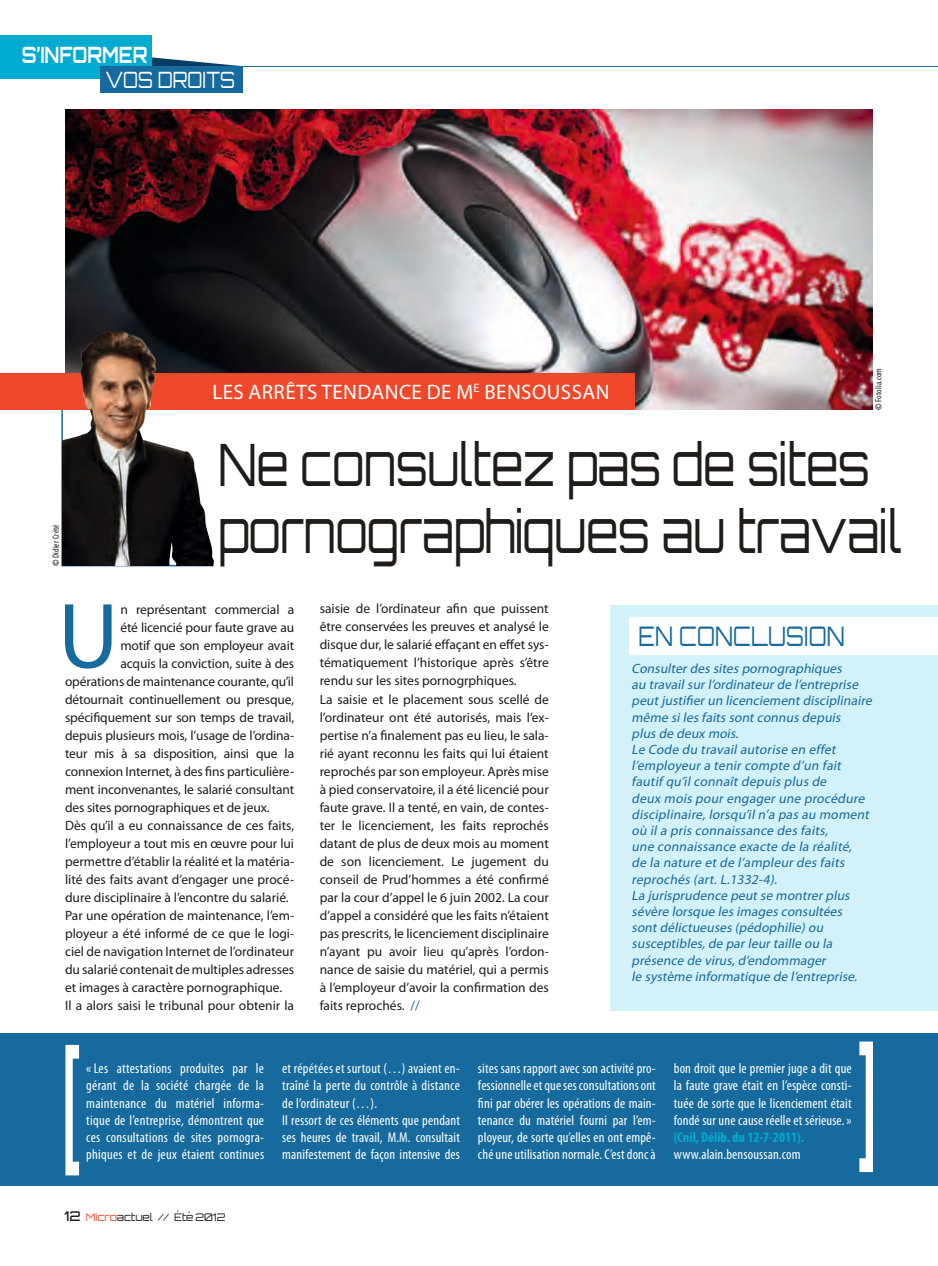
<style>
.page{position:relative;width:938px;height:1266px;background:#fff}
.page>*{position:absolute;margin:0;border:0;box-sizing:border-box;transform-origin:0 0}
.t1{font:93.6px "Myriad Pro";color:#166a9d}
.t2{font:300 58.5px/67.5px "Orbitron";letter-spacing:-.015em;color:#1f1c19;scale:.8 1}
.t3{font:300 27px "Orbitron";letter-spacing:.005em;color:#166a9d;scale:.8 1}
.t4{font:700 22.5px "Orbitron";color:#fff;scale:.8 1}
.t5{font:300 22.5px "Orbitron";color:#fff;scale:.8 1}
.t6{font:21px "Myriad Pro";letter-spacing:.02em;color:#fff}
.t7{font:condensed 14.25px/17.1px "Myriad Pro";letter-spacing:.01em;color:#fff;text-align:justify}
.t8{font:700 condensed 14.25px "Myriad Pro";color:#00abd1}
.t9{font:13.5px/18px "Myriad Pro";color:#1f1c19}
.t10{font:italic 13.5px/16.2px "Myriad Pro";letter-spacing:-.19em;color:#166a9d}
.t11{font:300 10.5px "Orbitron";letter-spacing:-.015em;color:#1f1c19}
.t12{font:condensed 9px "Myriad Pro";letter-spacing:.02em;color:#1f1c19}
.s1{font-weight:700;font-size:9.75px}
.s2{color:#166a9d}
.s3{font-weight:500;font-size:13.5px}
.s4{color:#f0482b}
</style>
<div class="page">
<img style="left:65px;top:109px;width:808px;height:300px">
<div style="left:0;top:1033px;width:938px;height:152px;background:#166a9d"></div>
<hr style="left:0;top:66px;width:938px;height:1px;background:#166a9d">
<svg style="left:152px;top:57px;width:91px;height:9px"></svg>
<div style="left:0;top:35px;width:152px;height:43px;background:#00abd1"></div>
<div style="left:100px;top:66px;width:143px;height:27px;background:#166a9d"></div>
<svg style="left:61px;top:409px;width:153px;height:158px"></svg>
<div style="left:610px;top:605px;width:328px;height:405px;background:#d2f1f9"></div>
<div style="left:630px;top:617px;width:308px;height:37px;background:#fff"></div>
<svg style="left:65px;top:1044px;width:14px;height:131px"></svg>
<svg style="left:859px;top:1041px;width:14px;height:130px"></svg>
<div style="left:0;top:373px;width:635px;height:36px;background:#f0482b"></div>
<img style="left:63px;top:325px;width:170px;height:240px">
<h3 class="t4" style="left:22px;top:41px;width:159px">S’INFORMER</h3>
<h3 class="t5" style="left:106px;top:65px;width:163px">Vos droits</h3>
<h3 class="t6" style="left:212px;top:378px;width:399px">Les arrêts tendance de M<sup>e</sup> Bensoussan</h3>
<p class="t12" style="left:873px;top:410px;width:43px;rotate:-90deg"><span class="s1">©</span>Fotolia.com</p>
<p class="t12" style="left:50px;top:566px;width:43px;rotate:-90deg"><span class="s1">©</span>Didier Crété</p>
<h2 class="t2" style="left:218px;top:429px;width:856px">Ne consultez pas de sites pornographiques au travail</h2>
<h1 class="t1" style="left:58px;top:578px;width:62px">U</h1>
<p class="t9" style="left:120px;top:600px;width:175px">n représentant commercial a</p>
<p class="t9" style="left:120px;top:617px;width:175px">été licencié pour faute grave au</p>
<p class="t9" style="left:120px;top:635px;width:175px">motif que son employeur avait</p>
<p class="t9" style="left:120px;top:653px;width:175px">acquis la conviction, suite à des</p>
<p class="t9" style="left:65px;top:671px;width:231px">opérations de maintenance courante, qu’il</p>
<p class="t9" style="left:65px;top:689px;width:231px">détournait continuellement ou presque,</p>
<p class="t9" style="left:65px;top:707px;width:231px">spécifiquement sur son temps de travail,</p>
<p class="t9" style="left:65px;top:725px;width:231px">depuis plusieurs mois, l’usage de l’ordina-</p>
<p class="t9" style="left:65px;top:743px;width:231px">teur mis à sa disposition, ainsi que la</p>
<p class="t9" style="left:65px;top:761px;width:231px">connexion Internet, à des fins particulière-</p>
<p class="t9" style="left:65px;top:779px;width:231px">ment inconvenantes, le salarié consultant</p>
<p class="t9" style="left:65px;top:797px;width:206px">des sites pornographiques et de jeux.</p>
<p class="t9" style="left:65px;top:815px;width:231px">Dès qu’il a eu connaissance de ces faits,</p>
<p class="t9" style="left:65px;top:833px;width:231px">l’employeur a tout mis en œuvre pour lui</p>
<p class="t9" style="left:65px;top:851px;width:231px">permettre d’établir la réalité et la matéria-</p>
<p class="t9" style="left:65px;top:869px;width:231px">lité des faits avant d’engager une procé-</p>
<p class="t9" style="left:65px;top:887px;width:225px">dure disciplinaire à l’encontre du salarié.</p>
<p class="t9" style="left:65px;top:905px;width:231px">Par une opération de maintenance, l’em-</p>
<p class="t9" style="left:65px;top:923px;width:231px">ployeur a été informé de ce que le logi-</p>
<p class="t9" style="left:65px;top:941px;width:231px">ciel de navigation Internet de l’ordinateur</p>
<p class="t9" style="left:65px;top:959px;width:231px">du salarié contenait de multiples adresses</p>
<p class="t9" style="left:65px;top:977px;width:219px">et images à caractère pornographique.</p>
<p class="t9" style="left:65px;top:995px;width:231px">Il a alors saisi le tribunal pour obtenir la</p>
<p class="t9" style="left:320px;top:599px;width:231px">saisie de l’ordinateur afin que puissent être conservées les preuves et analysé le disque dur, le salarié effaçant en effet sys&shy;tématiquement l’historique après s’être rendu sur les sites pornogrphiques.<br>La saisie et le placement sous scellé de l’ordinateur ont été autorisés, mais l’ex&shy;pertise n’a finalement pas eu lieu, le sala&shy;rié ayant reconnu les faits qui lui étaient reprochés par son employeur. Après mise à pied conservatoire, il a été licencié pour faute grave. Il a tenté, en vain, de contes&shy;ter le licenciement, les faits reprochés datant de plus de deux mois au moment de son licenciement. Le jugement du conseil de Prud’hommes a été confirmé par la cour d’appel le 6 juin 2002. La cour d’appel a considéré que les faits n’étaient pas prescrits, le licenciement disciplinaire n’ayant pu avoir lieu qu’après l’ordon&shy;nance de saisie du matériel, qui a permis à l’employeur d’avoir la confirmation des faits reprochés. <span class="s2">//</span></p>
<h3 class="t3" style="left:638px;top:618px;width:259px">EN CONCLUSION</h3>
<p class="t10" style="left:631px;top:660px;width:245px">Consulterdes sites pornographiques<br>au travailsurl’ordinateurde l’entreprise peutjustifierun licenciementdisciplinaire même siles faits sontconnus depuis<br>plus de deux mois.<br>Le Code du travailautorise en effet l’employeura tenircompte d’un fait fautif qu’ilconnaîtdepuis plus de<br>deux mois pourengagerune procédure disciplinaire,lorsqu’iln’a pas au moment où ila pris connaissance des faits,<br>une connaissance exacte de la réalité, de la nature etde l’ampleurdes faits reprochés (art.L.1332-4).<br>La jurisprudence peutse montrerplus sévère lorsque les images consultées sontdélictueuses (pédophilie)ou susceptibles,de parleurtaille ou la présence de virus,d’endommager<br>le système informatique de l’entreprise.</p>
<p class="t7" style="left:86px;top:1059px;width:179px">«Les attestations produites par le gérant de la société chargée de la maintenance du matériel informa&shy;tique de l’entreprise, démontrent que ces consultations de sites pornogra&shy;phiques et de jeux étaient continues</p>
<p class="t7" style="left:282px;top:1059px;width:179px;text-align:left">et répétées et surtout (…) avaient en&shy;traîné la perte du contrôle à distance de l’ordinateur (…).<br>Il ressort de ces éléments que pendant ses heures de travail, M.M. consultait manifestement de façon intensive des</p>
<p class="t7" style="left:478px;top:1059px;width:179px">sites sans rapport avec son activité pro&shy;fessionnelle et que ses consultations ont fini par obérer les opérations de main&shy;tenance du matériel fourni par l’em&shy;ployeur, de sorte qu’elles en ont empê&shy;ché une utilisation normale. C’est donc à</p>
<p class="t7" style="left:674px;top:1059px;width:179px">bon droit que le premier juge a dit que la faute grave était en l’espèce consti&shy;tuée de sorte que le licenciement était fondé sur une cause réelle et sérieuse.»</p>
<p class="t8" style="left:674px;top:1128px;width:132px">(Cnil, Délib. du 12-7-2011).</p>
<p class="t7" style="left:674px;top:1145px;width:128px">www.alain.bensoussan.com</p>
<p class="t11" style="left:64px;top:1209px;width:163px"><span class="s3">12</span> <span class="s4">Micro</span>actuel // été 2012</p>
</div>
